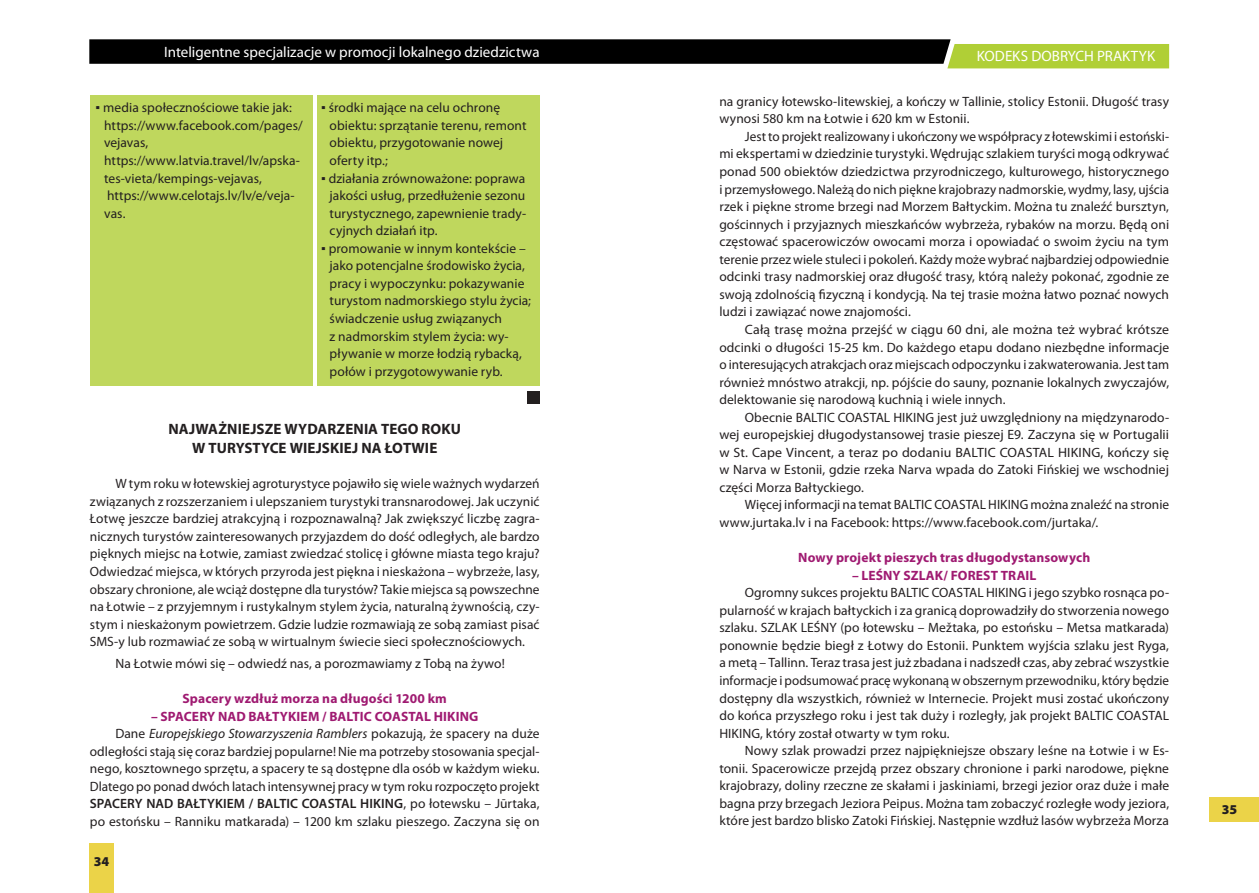
<style>
.page{position:relative;width:1259px;height:893px;background:#fff}
.page>*{position:absolute;margin:0;border:0;box-sizing:border-box;transform-origin:0 0}
.t1{font:15px "Myriad Pro";color:#fff}
.t2{font:700 15px/19.5px "Myriad Pro";letter-spacing:.005em;color:#231f20;text-align:center}
.t3{font:13.5px/17.5px "Myriad Pro";letter-spacing:.005em;color:#231f20;text-align:justify}
.t4{font:700 13.5px "Myriad Pro";letter-spacing:.01em;color:#9f1a71}
.t5{font:italic 13.5px "Myriad Pro";letter-spacing:.005em;color:#231f20}
.t6{font:600 13.5px "Myriad Pro";letter-spacing:.005em;color:#231f20}
.t7{font:900 13.5px "Myriad Pro";color:#231f20}
.s1{font-family:"Tahoma";font-weight:700}
.s2{font-style:normal}
.s3{font-weight:400}
</style>
<div class="page">
<svg style="left:89px;top:39px;width:1080px;height:29px;background:#474c32"></svg>
<div style="left:317px;top:96px;width:222px;height:290px;background:#bfd75d"></div>
<div style="left:90px;top:96px;width:222px;height:290px;background:#bfd75d"></div>
<div style="left:89px;top:844px;width:25px;height:49px;background:#ebd348"></div>
<div style="left:1209px;top:797px;width:50px;height:24px;background:#ebd348"></div>
<div style="left:527px;top:391px;width:12px;height:13px;background:#231f20"></div>
<p class="t1" style="left:164px;top:42px;width:377px">Inteligentne specjalizacje w promocji lokalnego dziedzictwa</p>
<p class="t3" style="left:104px;top:99px;width:200px;text-align:left;text-indent:-9px"><span class="s1">▪</span> media społecznościowe takie jak: https://www.facebook.com/pages/ vejavas, https://www.latvia.travel/lv/apska&shy;tes-vieta/kempings-vejavas, https://www.celotajs.lv/lv/e/veja&shy;vas.</p>
<p class="t3" style="left:330px;top:99px;width:198px;text-align:left;text-indent:-9px"><span class="s1">▪</span> środki mające na celu ochronę obiektu: sprzątanie terenu, remont obiektu, przygotowanie nowej oferty itp.;</p>
<p class="t3" style="left:330px;top:169px;width:198px;text-indent:-9px"><span class="s1">▪</span> działania zrównoważone: poprawa jakości usług, przedłużenie sezonu turystycznego, zapewnienie trady&shy;cyjnych działań itp.</p>
<p class="t3" style="left:330px;top:239px;width:203px;text-align:left;text-indent:-9px"><span class="s1">▪</span> promowanie w innym kontekście – jako potencjalne środowisko życia, pracy i wypoczynku: pokazywanie turystom nadmorskiego stylu życia; świadczenie usług związanych<br>z nadmorskim stylem życia: wy&shy;pływanie w morze łodzią rybacką, połów i przygotowywanie ryb.</p>
<p class="t2" style="left:168px;top:418px;width:294px">NAJWAŻNIEJSZE WYDARZENIA TEGO ROKU<br>W TURYSTYCE WIEJSKIEJ NA ŁOTWIE</p>
<p class="t3" style="left:90px;top:475px;width:451px;text-indent:26px">W tym roku w łotewskiej agroturystyce pojawiło się wiele ważnych wydarzeń związanych z rozszerzaniem i ulepszaniem turystyki transnarodowej. Jak uczynić Łotwę jeszcze bardziej atrakcyjną i rozpoznawalną? Jak zwiększyć liczbę zagra&shy;nicznych turystów zainteresowanych przyjazdem do dość odległych, ale bardzo pięknych miejsc na Łotwie, zamiast zwiedzać stolicę i główne miasta tego kraju?<br>Odwiedzać miejsca, w których przyroda jest piękna i nieskażona – wybrzeże, lasy, obszary chronione, ale wciąż dostępne dla turystów? Takie miejsca są powszechne na Łotwie – z przyjemnym i rustykalnym stylem życia, naturalną żywnością, czy&shy;stym i nieskażonym powietrzem. Gdzie ludzie rozmawiają ze sobą zamiast pisać SMS-y lub rozmawiać ze sobą w wirtualnym świecie sieci społecznościowych.</p>
<p class="t3" style="left:115px;top:654px;width:391px">Na Łotwie mówi się – odwiedź nas, a porozmawiamy z Tobą na żywo!</p>
<p class="t4" style="left:183px;top:690px;width:266px">Spacery wzdłuż morza na długości 1200 km</p>
<p class="t4" style="left:151px;top:707px;width:329px">– SPACERY NAD BAŁTYKIEM / BALTIC COASTAL HIKING</p>
<p class="t5" style="left:115px;top:725px;width:426px"><span class="s2">Dane</span> Europejskiego Stowarzyszenia Ramblers <span class="s2">pokazują, że spacery na duże</span></p>
<p class="t3" style="left:90px;top:742px;width:451px">odległości stają się coraz bardziej popularne! Nie ma potrzeby stosowania specjal-</p>
<p class="t3" style="left:90px;top:760px;width:451px">nego, kosztownego sprzętu, a spacery te są dostępne dla osób w każdym wieku.</p>
<p class="t3" style="left:90px;top:777px;width:451px">Dlatego po ponad dwóch latach intensywnej pracy w tym roku rozpoczęto projekt</p>
<p class="t6" style="left:90px;top:795px;width:451px">SPACERY NAD BAŁTYKIEM / BALTIC COASTAL HIKING<span class="s3">, po łotewsku – Jūrtaka,</span></p>
<p class="t3" style="left:90px;top:812px;width:451px">po estońsku – Ranniku matkarada) – 1200 km szlaku pieszego. Zaczyna się on</p>
<p class="t7" style="left:94px;top:852px;width:17px">34</p>
<p class="t1" style="left:976px;top:47px;width:180px">KODEKS DOBRYCH PRAKTYK</p>
<p class="t3" style="left:719px;top:92px;width:451px">na granicy łotewsko-litewskiej, a kończy w Tallinie, stolicy Estonii. Długość trasy wynosi 580 km na Łotwie i 620 km w Estonii.</p>
<p class="t3" style="left:719px;top:127px;width:451px;text-indent:26px">Jest to projekt realizowany i ukończony we współpracy z łotewskimi i estoński&shy;mi ekspertami w dziedzinie turystyki. Wędrując szlakiem turyści mogą odkrywać ponad 500 obiektów dziedzictwa przyrodniczego, kulturowego, historycznego i przemysłowego. Należą do nich piękne krajobrazy nadmorskie, wydmy, lasy, ujścia rzek i piękne strome brzegi nad Morzem Bałtyckim. Można tu znaleźć bursztyn, gościnnych i przyjaznych mieszkańców wybrzeża, rybaków na morzu. Będą oni częstować spacerowiczów owocami morza i opowiadać o swoim życiu na tym terenie przez wiele stuleci i pokoleń. Każdy może wybrać najbardziej odpowiednie odcinki trasy nadmorskiej oraz długość trasy, którą należy pokonać, zgodnie ze swoją zdolnością fizyczną i kondycją. Na tej trasie można łatwo poznać nowych ludzi i zawiązać nowe znajomości.</p>
<p class="t3" style="left:719px;top:320px;width:451px;text-indent:26px">Całą trasę można przejść w ciągu 60 dni, ale można też wybrać krótsze odcinki o długości 15-25 km. Do każdego etapu dodano niezbędne informacje o interesujących atrakcjach oraz miejscach odpoczynku i zakwaterowania. Jest tam również mnóstwo atrakcji, np. pójście do sauny, poznanie lokalnych zwyczajów, delektowanie się narodową kuchnią i wiele innych.</p>
<p class="t3" style="left:719px;top:408px;width:451px;text-indent:26px">Obecnie BALTIC COASTAL HIKING jest już uwzględniony na międzynarodo&shy;wej europejskiej długodystansowej trasie pieszej E9. Zaczyna się w Portugalii w St. Cape Vincent, a teraz po dodaniu BALTIC COASTAL HIKING, kończy się w Narva w Estonii, gdzie rzeka Narva wpada do Zatoki Fińskiej we wschodniej części Morza Bałtyckiego.</p>
<p class="t3" style="left:719px;top:496px;width:451px;text-indent:26px">Więcej informacji na temat BALTIC COASTAL HIKING można znaleźć na stronie www.jurtaka.lv i na Facebook: https://www.facebook.com/jurtaka/.</p>
<p class="t4" style="left:798px;top:549px;width:293px">Nowy projekt pieszych tras długodystansowych</p>
<p class="t4" style="left:852px;top:566px;width:186px">– LEŚNY SZLAK/ FOREST TRAIL</p>
<p class="t3" style="left:719px;top:584px;width:451px;text-indent:26px">Ogromny sukces projektu BALTIC COASTAL HIKING i jego szybko rosnąca po&shy;pularność w krajach bałtyckich i za granicą doprowadziły do stworzenia nowego szlaku. SZLAK LEŚNY (po łotewsku – Mežtaka, po estońsku – Metsa matkarada) ponownie będzie biegł z Łotwy do Estonii. Punktem wyjścia szlaku jest Ryga, a metą – Tallinn. Teraz trasa jest już zbadana i nadszedł czas, aby zebrać wszystkie informacje i podsumować pracę wykonaną w obszernym przewodniku, który będzie dostępny dla wszystkich, również w Internecie. Projekt musi zostać ukończony do końca przyszłego roku i jest tak duży i rozległy, jak projekt BALTIC COASTAL HIKING, który został otwarty w tym roku.</p>
<p class="t3" style="left:719px;top:742px;width:451px;text-indent:26px">Nowy szlak prowadzi przez najpiękniejsze obszary leśne na Łotwie i w Es&shy;tonii. Spacerowicze przejdą przez obszary chronione i parki narodowe, piękne krajobrazy, doliny rzeczne ze skałami i jaskiniami, brzegi jezior oraz duże i małe bagna przy brzegach Jeziora Peipus. Można tam zobaczyć rozległe wody jeziora, które jest bardzo blisko Zatoki Fińskiej. Następnie wzdłuż lasów wybrzeża Morza</p>
<p class="t7" style="left:1221px;top:801px;width:17px">35</p>
</div>
